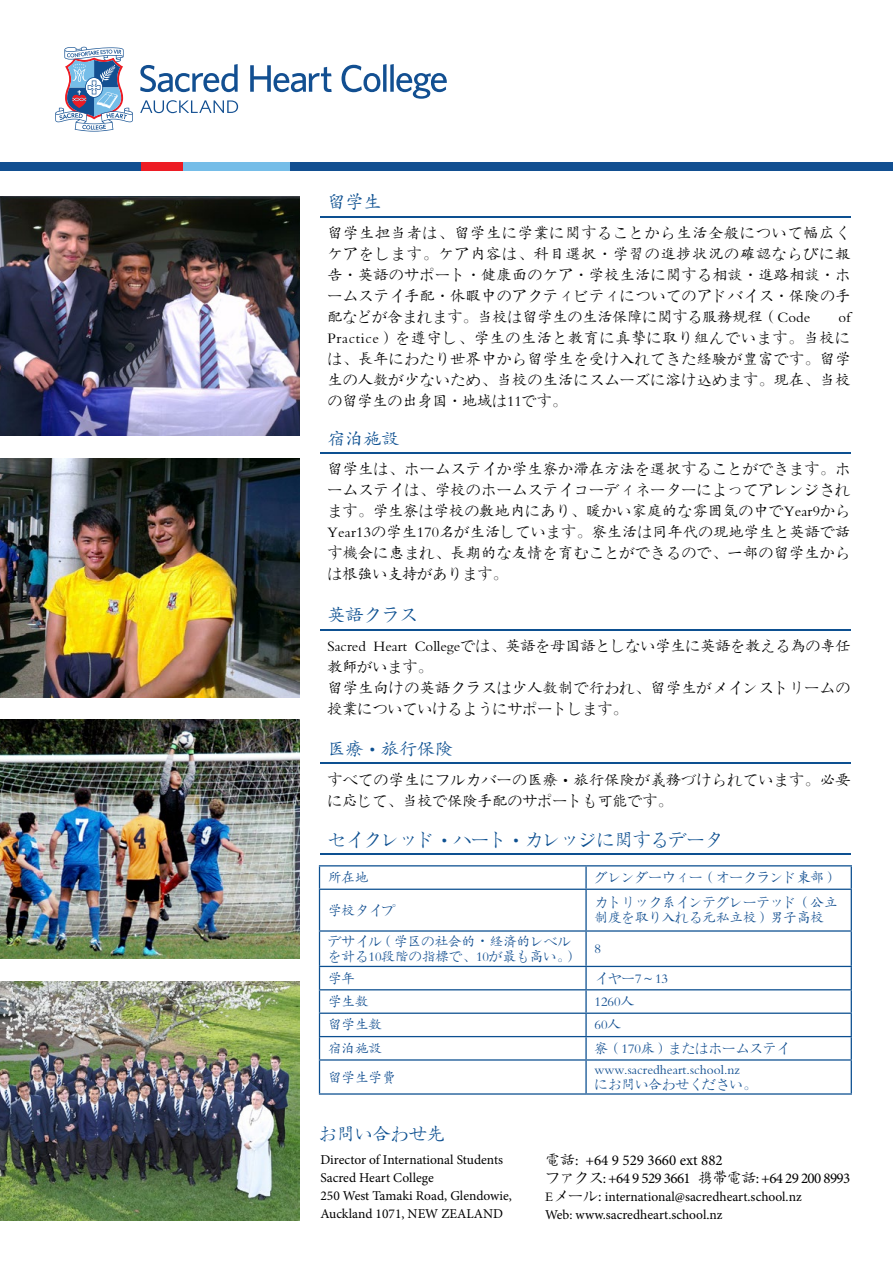
<style>
.page{position:relative;width:893px;height:1263px;background:#fff}
.page>*{position:absolute;margin:0;border:0;box-sizing:border-box;transform-origin:0 0}
.t1{font:18px "FZKTK GBK1 0";color:#0d5091}
.t2{font:15px/21px "FZKTK GBK1 0";color:#000;text-align:justify}
.t3{font:15px/21px "FZKTK GBK1 0";letter-spacing:.025em;color:#000}
.t4{font:15px/18px "Minion Pro";letter-spacing:-.04em;color:#000}
.t5{font:13.5px/15px "FZKTK GBK1 0";color:#124f91}
.t6{font:13.5px/18px "Minion Pro";color:#000}
.s1{font-family:"H Ya 5 gj"}
.s2{font-size:15px;color:#0d5091}
.s3{font-family:"FZKTK GBK1 0"}
.s4{font-family:"FZKTK GBK1 0";font-size:15px}
.s5{font-size:15px}
</style>
<div class="page">
<img style="left:0;top:196px;width:300px;height:239px">
<img style="left:0;top:458px;width:300px;height:239px">
<img style="left:0;top:720px;width:300px;height:239px">
<img style="left:0;top:981px;width:300px;height:239px">
<hr style="left:320px;top:216px;width:110px;height:1px;background:#0d5091">
<hr style="left:583px;top:216px;width:267px;height:1px;background:#0d5091">
<hr style="left:430px;top:216px;width:44px;height:1px;background:#0d5091">
<hr style="left:474px;top:216px;width:109px;height:1px;background:#0d5091">
<hr style="left:320px;top:452px;width:110px;height:2px;background:#0d5091">
<hr style="left:583px;top:452px;width:267px;height:2px;background:#0d5091">
<hr style="left:430px;top:452px;width:44px;height:2px;background:#0d5091">
<hr style="left:474px;top:452px;width:109px;height:2px;background:#0d5091">
<hr style="left:320px;top:629px;width:110px;height:1px;background:#0d5091">
<hr style="left:583px;top:629px;width:267px;height:1px;background:#0d5091">
<hr style="left:430px;top:629px;width:44px;height:1px;background:#0d5091">
<hr style="left:474px;top:629px;width:109px;height:1px;background:#0d5091">
<hr style="left:320px;top:763px;width:110px;height:1px;background:#0d5091">
<hr style="left:583px;top:763px;width:267px;height:1px;background:#0d5091">
<hr style="left:430px;top:763px;width:44px;height:1px;background:#0d5091">
<hr style="left:474px;top:763px;width:109px;height:1px;background:#0d5091">
<svg style="left:320px;top:866px;width:265px;height:227px"></svg>
<svg style="left:587px;top:866px;width:264px;height:227px"></svg>
<hr style="left:319px;top:865px;width:267px;height:1px;background:#0d5091">
<svg style="left:319px;top:866px;width:1px;height:22px"></svg>
<hr style="left:586px;top:865px;width:266px;height:1px;background:#0d5091">
<hr style="left:585px;top:866px;width:2px;height:22px;background:#0d5091">
<svg style="left:851px;top:866px;width:1px;height:22px"></svg>
<hr style="left:319px;top:888px;width:267px;height:2px;background:#0d5091">
<hr style="left:319px;top:890px;width:1px;height:40px;background:#0d5091">
<hr style="left:586px;top:888px;width:266px;height:2px;background:#0d5091">
<hr style="left:585px;top:890px;width:2px;height:40px;background:#0d5091">
<hr style="left:851px;top:890px;width:1px;height:40px;background:#0d5091">
<hr style="left:319px;top:930px;width:267px;height:2px;background:#0d5091">
<hr style="left:319px;top:932px;width:1px;height:34px;background:#0d5091">
<hr style="left:586px;top:930px;width:266px;height:2px;background:#0d5091">
<hr style="left:585px;top:932px;width:2px;height:34px;background:#0d5091">
<hr style="left:851px;top:932px;width:1px;height:34px;background:#0d5091">
<hr style="left:319px;top:966px;width:267px;height:1px;background:#0d5091">
<hr style="left:586px;top:966px;width:266px;height:1px;background:#0d5091">
<hr style="left:585px;top:967px;width:2px;height:22px;background:#0d5091">
<hr style="left:319px;top:989px;width:267px;height:1px;background:#0d5091">
<hr style="left:586px;top:989px;width:266px;height:1px;background:#0d5091">
<hr style="left:585px;top:990px;width:2px;height:22px;background:#0d5091">
<hr style="left:319px;top:1012px;width:267px;height:2px;background:#0d5091">
<hr style="left:586px;top:1012px;width:266px;height:2px;background:#0d5091">
<hr style="left:585px;top:1014px;width:2px;height:22px;background:#0d5091">
<hr style="left:319px;top:1036px;width:267px;height:1px;background:#0d5091">
<svg style="left:319px;top:967px;width:1px;height:92px"></svg>
<hr style="left:586px;top:1036px;width:266px;height:1px;background:#0d5091">
<hr style="left:585px;top:1037px;width:2px;height:22px;background:#0d5091">
<svg style="left:851px;top:967px;width:1px;height:92px"></svg>
<hr style="left:319px;top:1059px;width:267px;height:1px;background:#0d5091">
<hr style="left:319px;top:1060px;width:1px;height:33px;background:#0d5091">
<hr style="left:586px;top:1059px;width:266px;height:1px;background:#0d5091">
<hr style="left:585px;top:1060px;width:2px;height:33px;background:#0d5091">
<hr style="left:851px;top:1060px;width:1px;height:33px;background:#0d5091">
<hr style="left:319px;top:1093px;width:267px;height:2px;background:#0d5091">
<hr style="left:586px;top:1093px;width:266px;height:2px;background:#0d5091">
<hr style="left:320px;top:853px;width:110px;height:2px;background:#0d5091">
<hr style="left:583px;top:853px;width:267px;height:2px;background:#0d5091">
<hr style="left:430px;top:853px;width:44px;height:2px;background:#0d5091">
<hr style="left:474px;top:853px;width:109px;height:2px;background:#0d5091">
<div style="left:0;top:162px;width:141px;height:9px;background:#124f91"></div>
<div style="left:290px;top:162px;width:603px;height:9px;background:#124f91"></div>
<div style="left:141px;top:162px;width:43px;height:9px;background:#ed1c24"></div>
<div style="left:184px;top:162px;width:106px;height:9px;background:#75bde8"></div>
<svg style="left:140px;top:64px;width:98px;height:28px"></svg>
<svg style="left:250px;top:65px;width:82px;height:27px"></svg>
<svg style="left:342px;top:64px;width:105px;height:35px"></svg>
<svg style="left:140px;top:100px;width:98px;height:13px"></svg>
<svg style="left:55px;top:47px;width:78px;height:85px"></svg>
<p class="t1" style="left:327px;top:193px;width:55px">留学生</p>
<p class="t2" style="left:327px;top:223px;width:525px">留学生担当者は、留学生に学業に関することから生活全般について幅広くケアをします。ケア内容は、科目選択·学習の進捗状況の確認ならびに報告·英語のサポート·健康面のケア·学校生活に関する相談·進路相談·ホームステイ手配·休暇中のアクティビティについてのアドバイス·保険の手配などが含まれます。当校は留学生の生活保障に関する服務規程（Code</p>
<p class="t2" style="left:327px;top:307px;width:525px;text-indent:511px">of Practice）を遵守し、学生の生活と教育に真摯に取り組んでいます。当校には、長年にわたり世界中から留学生を受け入れてきた経験が豊富です。留学生の人数が少ないため、当校の生活にスムーズに溶け込めます。現在、当校の留学生の出身国·地域は11です。</p>
<p class="t1" style="left:327px;top:429px;width:73px">宿泊施設</p>
<p class="t2" style="left:327px;top:459px;width:525px">留学生は、ホームステイか学生寮か滞在方法を選択することができます。ホームステイは、学校のホームステイコーディネーターによってアレンジされます。学生寮は学校の敷地内にあり、暖かい家庭的な雰囲気の中でYear9からYear13の学生170名が生活しています。寮生活は同年代の現地学生と英語で話す機会に恵まれ、長期的な友情を育むことができるので、一部の留学生からは根強い支持があります。</p>
<p class="t1" style="left:327px;top:606px;width:91px">英語クラス</p>
<p class="t2" style="left:327px;top:636px;width:524px;text-align:left">Sacred Heart Collegeでは、英語を母国語としない学生に英語を教える為の専任教師がいます。<br>留学生向けの英語クラスは少人数制で行われ、留学生がメインストリームの授業についていけるようにサポートします。</p>
<p class="t1" style="left:327px;top:739px;width:127px">医療<span class="s1">·</span>旅行保険</p>
<p class="t3" style="left:327px;top:769px;width:524px">すべての学生にフルカバーの医療<span class="s1">·</span>旅行保険が義務づけられています。必要に応じて、当校で保険手配のサポートも可能です。</p>
<p class="t1" style="left:327px;top:830px;width:397px">セイクレッド<span class="s1">·</span>ハート<span class="s1">·</span>カレッジに関するデータ</p>
<p class="t5" style="left:328px;top:870px;width:42px">所在地</p>
<p class="t5" style="left:595px;top:870px;width:244px">グレンダーウィー（オークランド東部）</p>
<p class="t5" style="left:328px;top:903px;width:69px">学校タイプ</p>
<p class="t5" style="left:595px;top:895px;width:244px">カトリック系インテグレーテッド（公立制度を取り入れる元私立校）男子高校</p>
<p class="t5" style="left:328px;top:934px;width:251px">デサイル（学区の社会的<span class="s2">·</span>経済的レベルを計る10段階の指標で、10が最も高い。）</p>
<p class="t5" style="left:595px;top:941px;width:8px">8</p>
<p class="t5" style="left:328px;top:971px;width:28px">学年</p>
<p class="t5" style="left:595px;top:971px;width:75px">イヤー7～13</p>
<p class="t5" style="left:328px;top:994px;width:42px">学生数</p>
<p class="t5" style="left:595px;top:994px;width:41px">1260人</p>
<p class="t5" style="left:328px;top:1017px;width:55px">留学生数</p>
<p class="t5" style="left:595px;top:1017px;width:28px">60人</p>
<p class="t5" style="left:328px;top:1041px;width:55px">宿泊施設</p>
<p class="t5" style="left:595px;top:1041px;width:197px">寮（170床）またはホームステイ</p>
<p class="t5" style="left:328px;top:1070px;width:69px">留学生学費</p>
<p class="t5" style="left:595px;top:1062px;width:163px">www.sacredheart.school.nzにお問い合わせください。</p>
<p class="t1" style="left:319px;top:1124px;width:127px">お問い合わせ先</p>
<p class="t6" style="left:320px;top:1151px;width:193px">Director of International Students<br>Sacred Heart College<br>250 West Tamaki Road, Glendowie,<br>Auckland 1071, NEW ZEALAND</p>
<p class="t4" style="left:545px;top:1151px;width:307px"><span class="s3">電話</span>: +64 9 529 3660 ext 882<br><span class="s3">ファクス</span>: +64 9 529 3661 <span class="s3">携帯電話</span>: +64 29 200 8993</p>
<p class="t6" style="left:545px;top:1188px;width:258px"><span class="s3">E</span><span class="s4">メール</span><span class="s5">:</span> international@sacredheart.school.nz<br>Web: www.sacredheart.school.nz</p>
</div>
